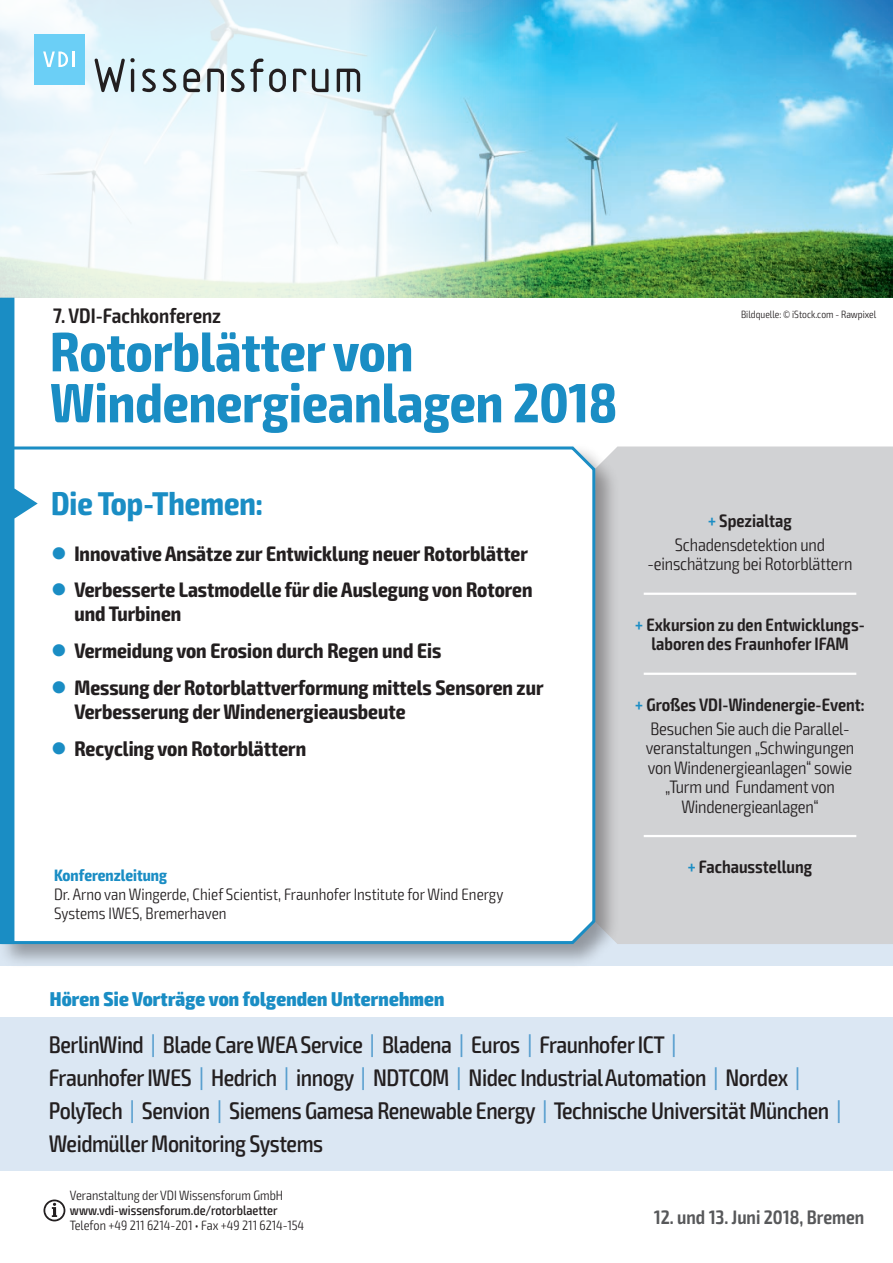
<style>
.page{position:relative;width:893px;height:1263px;background:#fff}
.page>*{position:absolute;margin:0;border:0;box-sizing:border-box;transform-origin:0 0}
.t1{font:700 condensed 55.5px/51px "Exo 2";color:#1a8dc4}
.t2{font:700 condensed 33px "Exo 2";color:#1a8dc4}
.t3{font:500 condensed 24px/33px "Exo 2";letter-spacing:-.02em;color:#231f20}
.t4{font:700 condensed 21px/24px "Exo 2";color:#231f20}
.t5{font:600 condensed 21px "Exo 2";color:#231f20}
.t6{font:800 condensed 20.1px "Exo 2";letter-spacing:.01em;color:#1a8dc4}
.t7{font:600 condensed 19.5px "Exo 2";color:#57585a}
.t8{font:300 condensed 18px/19.5px "Exo 2";letter-spacing:-.01em;color:#231f20;text-align:center}
.t9{font:600 condensed 18px/19.5px "Exo 2";color:#231f20;text-align:center}
.t10{font:300 condensed 16.5px/18.8px "Exo 2";color:#231f20}
.t11{font:700 condensed 16.5px "Exo 2";color:#1a8dc4}
.t12{font:300 condensed 13.5px "Exo 2";color:#231f20}
.t13{font:500 condensed 13.5px "Exo 2";color:#231f20}
.t14{font:300 condensed 10.5px "Exo 2";color:#231f20}
.s1{color:#1a8dc4}
.s2{font-weight:600;color:#1a8dc4}
.s3{font-weight:600}
.s4{font-weight:300}
.s5{color:#559dce}
</style>
<div class="page">
<div style="left:620px;top:446px;width:273px;height:499px;background:#d1d2d4"></div>
<div style="left:0;top:443px;width:620px;height:526px;background:#231f20;opacity:.4"></div>
<svg style="left:0;top:445px;width:597px;height:500px"></svg>
<svg style="left:44px;top:1199px;width:21px;height:22px"></svg>
<img style="left:546px;top:0;width:347px;height:298px">
<svg style="left:0;top:0;width:546px;height:298px"></svg>
<svg style="left:0;top:298px;width:38px;height:646px"></svg>
<hr style="left:644px;top:593px;width:212px;height:2px;background:#fff">
<hr style="left:644px;top:673px;width:212px;height:2px;background:#fff">
<hr style="left:644px;top:835px;width:212px;height:2px;background:#fff">
<svg style="left:94px;top:57px;width:41px;height:35px"></svg>
<svg style="left:142px;top:69px;width:14px;height:23px"></svg>
<svg style="left:163px;top:69px;width:13px;height:23px"></svg>
<svg style="left:183px;top:69px;width:17px;height:23px"></svg>
<svg style="left:207px;top:69px;width:17px;height:23px"></svg>
<svg style="left:231px;top:59px;width:55px;height:33px;background:#aabbc1"></svg>
<svg style="left:293px;top:69px;width:36px;height:23px"></svg>
<svg style="left:337px;top:69px;width:23px;height:23px"></svg>
<div style="left:34px;top:34px;width:50px;height:50px;background:#6bcff6"></div>
<svg style="left:43px;top:51px;width:31px;height:16px"></svg>
<div style="left:0;top:1017px;width:893px;height:153px;background:#dbe7f3"></div>
<p class="t5" style="left:53px;top:303px;width:170px">7. VDI-Fachkonferenz</p>
<h1 class="t1" style="left:50px;top:328px;width:569px">Rotorblätter von<br>Windenergieanlagen 2018</h1>
<p class="t14" style="left:741px;top:308px;width:137px">Bildquelle: © iStock.com - Rawpixel</p>
<h2 class="t2" style="left:51px;top:484px;width:214px">Die Top-Themen:</h2>
<p class="t4" style="left:51px;top:542px;width:478px"><span class="s1">●</span> Innovative Ansätze zur Entwicklung neuer Rotorblätter</p>
<p class="t4" style="left:74px;top:578px;width:460px;text-indent:-23px"><span class="s1">●</span> Verbesserte Lastmodelle für die Auslegung von Rotoren und Turbinen</p>
<p class="t4" style="left:51px;top:639px;width:392px"><span class="s1">●</span> Vermeidung von Erosion durch Regen und Eis</p>
<p class="t4" style="left:74px;top:676px;width:471px;text-indent:-23px"><span class="s1">●</span> Messung der Rotorblattverformung mittels Sensoren zur<br>Verbesserung der Windenergieausbeute</p>
<p class="t4" style="left:51px;top:737px;width:257px"><span class="s1">●</span> Recycling von Rotorblättern</p>
<p class="t11" style="left:54px;top:865px;width:114px">Konferenzleitung</p>
<p class="t10" style="left:54px;top:885px;width:451px">Dr. Arno van Wingerde, Chief Scientist, Fraunhofer Institute for Wind Energy<br>Systems IWES, Bremerhaven</p>
<p class="t8" style="left:675px;top:509px;width:152px;line-height:23.7px"><span class="s2">+</span> <span class="s3">Spezialtag<br></span>Schadensdetektion und</p>
<p class="t8" style="left:647px;top:555px;width:207px">-einschätzung bei Rotorblättern</p>
<p class="t9" style="left:635px;top:615px;width:231px"><span class="s1">+</span> Exkursion zu den Entwicklungs&shy;laboren des Fraunhofer IFAM</p>
<p class="t9" style="left:635px;top:693px;width:231px;line-height:23.7px"><span class="s1">+</span> Großes VDI-Windenergie-Event:<br><span class="s4">Besuchen Sie auch die Parallel-</span></p>
<p class="t8" style="left:646px;top:738px;width:210px">veranstaltungen „Schwingungen von Windenergieanlagen“ sowie „Turm und Fundament von<br>Windenergieanlagen“</p>
<p class="t9" style="left:688px;top:857px;width:126px"><span class="s1">+</span> Fachausstellung</p>
<p class="t6" style="left:50px;top:986px;width:396px">Hören Sie Vorträge von folgenden Unternehmen</p>
<p class="t3" style="left:49px;top:1028px;width:794px">BerlinWind <span class="s5">|</span> Blade Care WEA Service <span class="s5">|</span> Bladena <span class="s5">|</span> Euros <span class="s5">|</span> Fraunhofer ICT <span class="s5">|<br></span>Fraunhofer IWES <span class="s5">|</span> Hedrich <span class="s5">|</span> innogy <span class="s5">|</span> NDTCOM <span class="s5">|</span> Nidec Industrial Automation <span class="s5">|</span> Nordex <span class="s5">| </span>PolyTech <span class="s5">|</span> Senvion <span class="s5">|</span> Siemens Gamesa Renewable Energy <span class="s5">|</span> Technische Universität München <span class="s5">| </span>Weidmüller Monitoring Systems</p>
<p class="t12" style="left:70px;top:1187px;width:215px">Veranstaltung der VDI Wissensforum GmbH</p>
<p class="t13" style="left:70px;top:1202px;width:209px">www.vdi-wissensforum.de/rotorblaetter</p>
<p class="t12" style="left:70px;top:1217px;width:236px">Telefon +49 211 6214-201 • Fax +49 211 6214-154</p>
<p class="t7" style="left:654px;top:1205px;width:212px">12. und 13. Juni 2018, Bremen</p>
</div>
